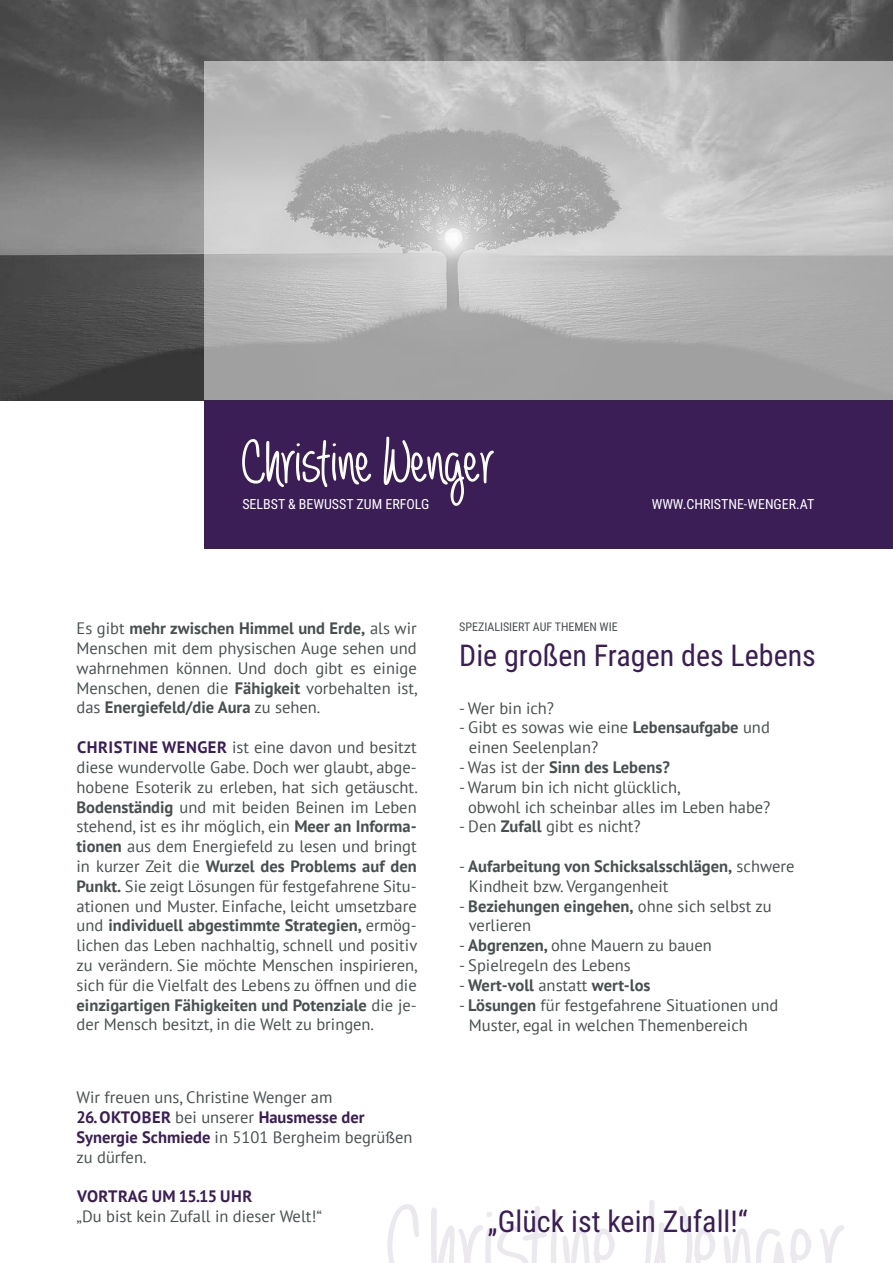
<style>
.page{position:relative;width:893px;height:1263px;background:#fff}
.page>*{position:absolute;margin:0;border:0;box-sizing:border-box;transform-origin:0 0}
.t1{font:700 156px "Always Forever";color:#3a1e55}
.t2{font:700 85.95px "Always Forever";color:#fff}
.t3{font:30px "Roboto Condensed";color:#3a1e55}
.t4{font:16.5px/19.8px "PT Sans";color:#494f50}
.t5{font:700 16.5px/19.8px "PT Sans";color:#494f50}
.t6{font:700 16.5px "PT Sans";color:#3a1e55}
.t7{font:13.95px "Roboto Condensed";color:#fff}
.t8{font:12px "Roboto Condensed";color:#4a4e51}
.s1{font-weight:700}
.s2{font-weight:700;color:#3a1e55}
.s3{color:#fff}
.s4{font-weight:400}
</style>
<div class="page">
<img style="left:0;top:0;width:893px;height:401px">
<svg style="left:204px;top:62px;width:689px;height:338px;background:#b7b7b7"></svg>
<div style="left:204px;top:400px;width:689px;height:149px;background:#3a1e55"></div>
<h2 class="t2" style="left:242px;top:428px;width:254px">Christine Wenger</h2>
<p class="t7" style="left:242px;top:494px;width:188px">SELBST &amp; BEWUSST ZUM ERFOLG</p>
<p class="t7" style="left:652px;top:494px;width:164px">WWW.CHRISTNE-WENGER.AT</p>
<p class="t4" style="left:77px;top:618px;width:343px;text-align:justify">Es gibt <span class="s1">mehr zwischen Himmel und Erde,</span> als wir Menschen mit dem physischen Auge sehen und wahrnehmen können. Und doch gibt es einige Menschen, denen die <span class="s1">Fähigkeit</span> vorbehalten ist, das <span class="s1">Energiefeld/die Aura</span> zu sehen.</p>
<p class="t4" style="left:77px;top:737px;width:343px;text-align:justify"><span class="s2">CHRISTINE WENGER</span> ist eine davon und besitzt diese wundervolle Gabe. Doch wer glaubt, abge&shy;hobene Esoterik zu erleben, hat sich getäuscht.<br><span class="s1">Bodenständig</span> und mit beiden Beinen im Leben stehend, ist es ihr möglich, ein <span class="s1">Meer an Informa&shy;tionen</span> aus dem Energiefeld zu lesen und bringt in kurzer Zeit die <span class="s1">Wurzel des Problems auf den Punkt.</span> Sie zeigt Lösungen für festgefahrene Situ&shy;ationen und Muster. Einfache, leicht umsetzbare und <span class="s1">individuell abgestimmte Strategien,</span> ermög&shy;lichen das Leben nachhaltig, schnell und positiv zu verändern. Sie möchte Menschen inspirieren, sich für die Vielfalt des Lebens zu öffnen und die <span class="s1">einzigartigen Fähigkeiten und Potenziale</span> die je&shy;der Mensch besitzt, in die Welt zu bringen.</p>
<p class="t8" style="left:459px;top:618px;width:160px">SPEZIALISIERT AUF THEMEN WIE</p>
<h3 class="t3" style="left:459px;top:635px;width:358px">Die großen Fragen des Lebens</h3>
<p class="t4" style="left:459px;top:698px;width:96px">- Wer bin ich?</p>
<p class="t4" style="left:459px;top:717px;width:312px">- Gibt es sowas wie eine <span class="s1">Lebensaufgabe</span> und <span class="s3">ll</span>einen Seelenplan?</p>
<p class="t5" style="left:459px;top:757px;width:212px"><span class="s4">- Was ist der</span> Sinn des Lebens?</p>
<p class="t4" style="left:468px;top:777px;width:304px;text-indent:-9px">- Warum bin ich nicht glücklich,<br>obwohl ich scheinbar alles im Leben habe?</p>
<p class="t4" style="left:459px;top:816px;width:183px">- Den <span class="s1">Zufall</span> gibt es nicht?</p>
<p class="t5" style="left:469px;top:856px;width:327px;text-indent:-10px"><span class="s4">-</span> Aufarbeitung von Schicksalsschlägen, <span class="s4">schwere<br>Kindheit bzw. Vergangenheit</span></p>
<p class="t4" style="left:469px;top:896px;width:304px;text-indent:-10px">- <span class="s1">Beziehungen eingehen,</span> ohne sich selbst zu verlieren</p>
<p class="t4" style="left:459px;top:935px;width:254px">- <span class="s1">Abgrenzen,</span> ohne Mauern zu bauen</p>
<p class="t4" style="left:459px;top:955px;width:173px">- Spielregeln des Lebens</p>
<p class="t5" style="left:459px;top:975px;width:193px"><span class="s4">-</span> Wert-voll <span class="s4">anstatt</span> wert-los</p>
<p class="t4" style="left:469px;top:995px;width:311px;text-indent:-10px">- <span class="s1">Lösungen</span> für festgefahrene Situationen und<br>Muster, egal in welchen Themenbereich</p>
<p class="t4" style="left:77px;top:1087px;width:257px">Wir freuen uns, Christine Wenger am</p>
<p class="t4" style="left:77px;top:1107px;width:338px"><span class="s2">26. OKTOBER</span> bei unserer <span class="s2">Hausmesse der<br>Synergie Schmiede</span> in 5101 Bergheim begrüßen zu dürfen.</p>
<p class="t6" style="left:77px;top:1186px;width:177px">VORTRAG UM 15.15 UHR</p>
<p class="t4" style="left:77px;top:1206px;width:247px">„Du bist kein Zufall in dieser Welt!“</p>
<h1 class="t1" style="left:388px;top:1183px;width:459px">ChristineWen er</h1>
<h3 class="t3" style="left:488px;top:1200px;width:261px">„Glück ist kein Zufall!“</h3>
</div>
